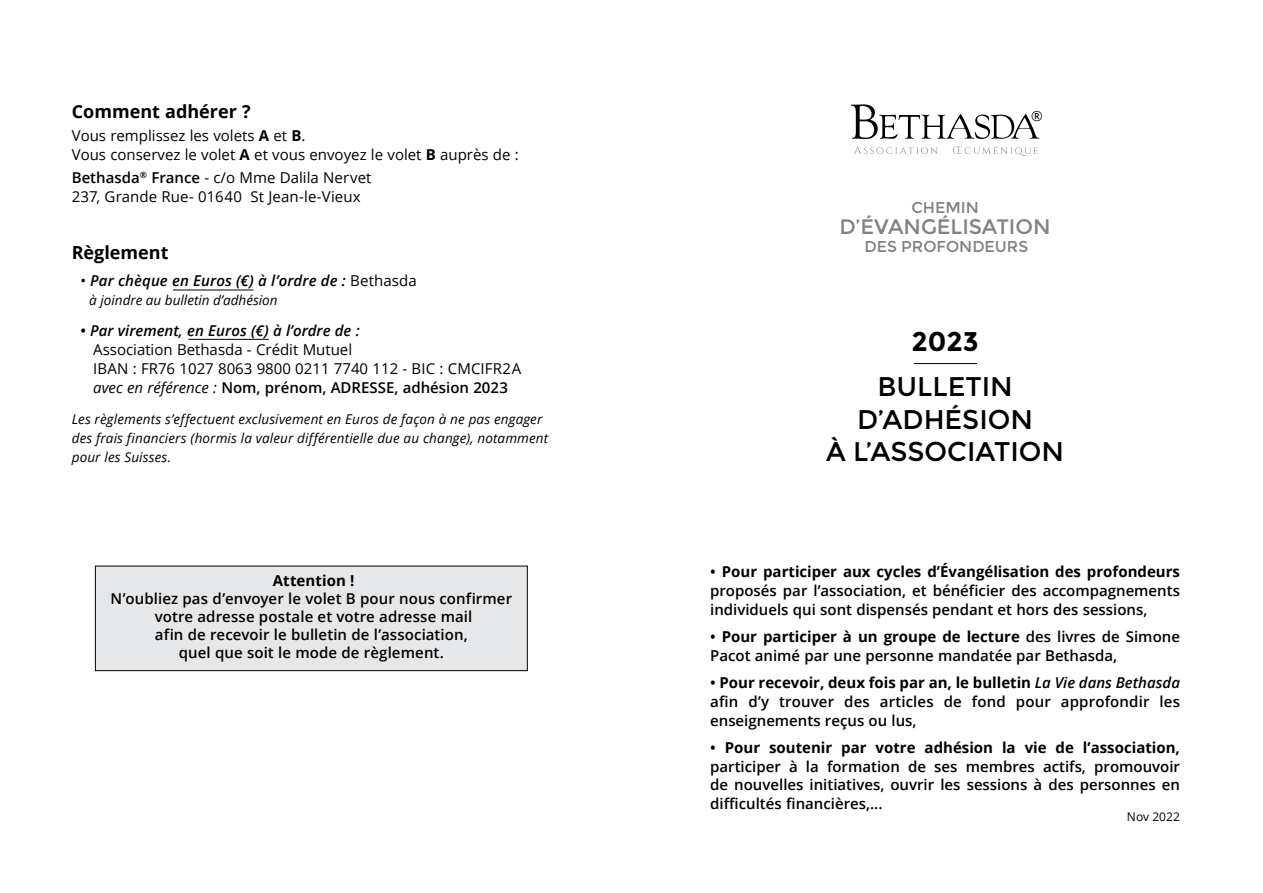
<style>
.page{position:relative;width:1263px;height:893px;background:#fff}
.page>*{position:absolute;margin:0;border:0;box-sizing:border-box;transform-origin:0 0}
.t1{font:27px/32.4px "Montserrat";color:#000;text-align:center}
.t2{font:700 27px "Montserrat";color:#000}
.t3{font:20.85px "Montserrat";color:#808285}
.t4{font:700 18px "Open Sans";color:#000}
.t5{font:15.75px "Montserrat";color:#808285}
.t6{font:600 15px/18.8px "Open Sans";color:#000;text-align:justify}
.t7{font:15px/18.8px "Open Sans";color:#000}
.t8{font:italic 600 15px "Open Sans";letter-spacing:.005em;color:#000}
.t9{font:700 15px "Open Sans";letter-spacing:.005em;color:#000}
.t10{font:13.95px "Open Sans";color:#000}
.t11{font:italic 13.5px/18.8px "Open Sans";letter-spacing:.01em;color:#000}
.t12{font:12px "Open Sans";color:#000}
.s1{font-weight:700}
.s2{font-weight:600}
.s3{font-weight:400;font-style:normal}
.s4{font-weight:600;font-style:italic}
.s5{font-style:italic}
</style>
<div class="page">
<svg style="left:854px;top:146px;width:84px;height:8px"></svg>
<svg style="left:953px;top:145px;width:85px;height:11px"></svg>
<svg style="left:851px;top:104px;width:188px;height:35px"></svg>
<div style="left:95px;top:566px;width:432px;height:105px;background:#e6e7e8"></div>
<div style="left:95px;top:566px;width:432px;height:105px;border:1px solid #000"></div>
<hr style="left:914px;top:363px;width:63px;height:1px;background:#000">
<hr style="left:188px;top:339px;width:81px;height:1px;background:#000">
<hr style="left:173px;top:290px;width:80px;height:1px;background:#000">
<p class="t4" style="left:72px;top:99px;width:180px">Comment adhérer ?</p>
<p class="t7" style="left:72px;top:126px;width:449px">Vous remplissez les volets <span class="s1">A</span> et <span class="s1">B</span>.<br>Vous conservez le volet <span class="s1">A</span> et vous envoyez le volet <span class="s1">B</span> auprès de :</p>
<p class="t7" style="left:72px;top:168px;width:301px"><span class="s2">Bethasda</span><sup>®</sup> <span class="s2">France</span> - c/o Mme Dalila Nervet<br>237, Grande Rue- 01640 St Jean-le-Vieux</p>
<p class="t4" style="left:72px;top:240px;width:98px">Règlement</p>
<p class="t8" style="left:80px;top:270px;width:338px"><span class="s3">•</span> Par chèque en Euros (€) à l’ordre de : <span class="s3">Bethasda</span></p>
<p class="t11" style="left:89px;top:290px;width:190px">à joindre au bulletin d’adhésion</p>
<p class="t7" style="left:93px;top:321px;width:430px;text-indent:-13px"><span class="s2">•</span> <span class="s4">Par virement, en Euros (€) à l’ordre de :<br></span>Association Bethasda - Crédit Mutuel<br>IBAN : FR76 1027 8063 9800 0211 7740 112 - BIC : CMCIFR2A <span class="s5">avec en référence :</span> <span class="s2">Nom, prénom, ADRESSE, adhésion 2023</span></p>
<p class="t11" style="left:72px;top:409px;width:478px">Les règlements s’effectuent exclusivement en Euros de façon à ne pas engager des frais financiers (hormis la valeur différentielle due au change), notamment pour les Suisses.</p>
<p class="t9" style="left:273px;top:570px;width:83px">Attention !</p>
<p class="t6" style="left:110px;top:590px;width:403px;line-height:18px;text-align:center">N’oubliez pas d’envoyer le volet B pour nous confirmer votre adresse postale et votre adresse mail<br>afin de recevoir le bulletin de l’association,<br>quel que soit le mode de règlement.</p>
<p class="t10" style="left:1031px;top:107px;width:13px">®</p>
<p class="t5" style="left:911px;top:199px;width:69px">CHEMIN</p>
<h2 class="t3" style="left:840px;top:215px;width:212px">D’ÉVANGÉLISATION</h2>
<p class="t5" style="left:864px;top:237px;width:165px">DES PROFONDEURS</p>
<h1 class="t2" style="left:911px;top:326px;width:69px">2023</h1>
<h1 class="t1" style="left:826px;top:371px;width:239px">BULLETIN<br>D’ADHÉSION<br>À L’ASSOCIATION</h1>
<p class="t6" style="left:710px;top:562px;width:471px">• <span class="s1">Pour participer aux cycles d’Évangélisation des profondeurs </span>proposés par l’association, et bénéficier des accompagnements individuels qui sont dispensés pendant et hors des sessions,</p>
<p class="t6" style="left:710px;top:627px;width:471px">• <span class="s1">Pour participer à un groupe de lecture</span> des livres de Simone<br>Pacot animé par une personne mandatée par Bethasda,</p>
<p class="t6" style="left:710px;top:673px;width:471px">• <span class="s1">Pour recevoir, deux fois par an, le bulletin</span> <span class="s5">La Vie dans Bethasda </span>afin d’y trouver des articles de fond pour approfondir les enseignements reçus ou lus,</p>
<p class="t6" style="left:710px;top:738px;width:471px">• <span class="s1">Pour soutenir par votre adhésion la vie de l’association, </span>participer à la formation de ses membres actifs, promouvoir de nouvelles initiatives, ouvrir les sessions à des personnes en difficultés financières,...</p>
<p class="t12" style="left:1127px;top:808px;width:54px">Nov 2022</p>
</div>
